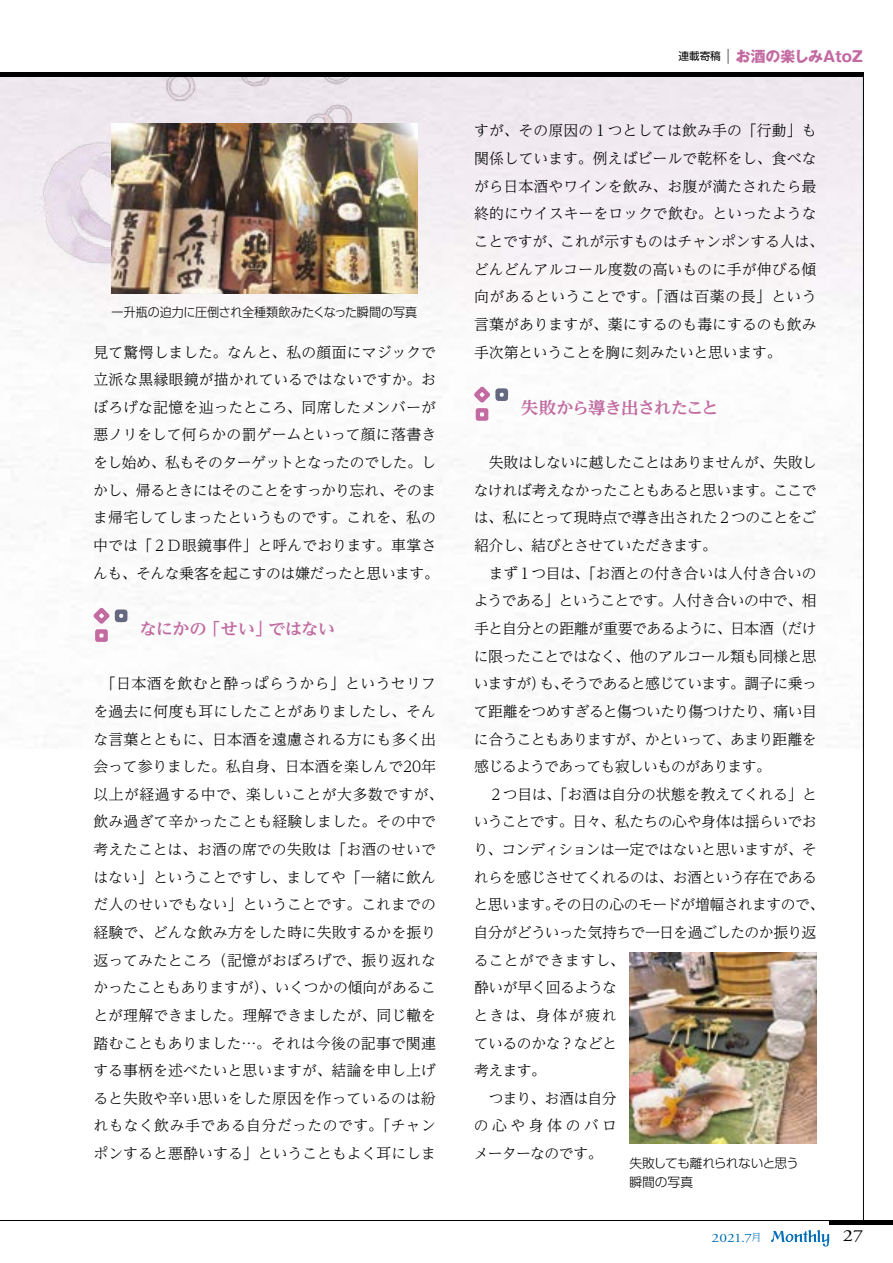
<style>
.page{position:relative;width:893px;height:1263px;background:#fff}
.page>*{position:absolute;margin:0;border:0;box-sizing:border-box;transform-origin:0 0}
.t1{font:16.95px "Adobe Garamond Pro";color:#000;scale:1.2 1}
.t2{font:700 16.65px "UD Reimin Pro";letter-spacing:-.055em;color:#c26aa1;scale:1.05 1}
.t3{font:300 14.85px/27.6px "UD Reimin Pro";letter-spacing:-.01em;color:#000}
.t4{font:300 14.85px/27.6px "UD Reimin Pro";letter-spacing:-.04em;color:#000}
.t5{font:700 14.85px "Gothic MB101 Pro";color:#c26aa1}
.t6{font:300 12.75px "UD Shin Go Pro";letter-spacing:-.015em;color:#000;scale:.95 1}
.t7{font:300 12.75px/19.2px "UD Shin Go Pro";letter-spacing:-.035em;color:#000}
.t8{font:12.75px "Adobe Garamond Pro";color:#006eb8;scale:1.2 1}
.s1{font-family:"Koz Min Pro";font-weight:400}
.s2{font-family:"UD Shin Go Pro";font-weight:400;font-size:10.65px;color:#000}
.s3{font-family:"UD Shin Go Pro";font-weight:400;color:#000}
.s4{font-family:"UD Reimin Pro";font-weight:300;font-size:10.35px}
</style>
<div class="page">
<img style="left:0;top:77px;width:863px;height:671px">
<img style="left:33px;top:132px;width:79px;height:140px">
<img style="left:126px;top:77px;width:292px;height:46px">
<svg style="left:94px;top:608px;width:34px;height:34px"></svg>
<svg style="left:474px;top:387px;width:34px;height:34px"></svg>
<img style="left:112px;top:123px;width:306px;height:170px">
<img style="left:629px;top:952px;width:187px;height:192px">
<hr style="left:863px;top:72px;width:1px;height:1148px;background:#000">
<div style="left:0;top:72px;width:863px;height:5px;background:#000"></div>
<div style="left:829px;top:1220px;width:64px;height:5px;background:#000"></div>
<hr style="left:0;top:1220px;width:893px;height:1px;background:#000">
<svg style="left:771px;top:1230px;width:58px;height:16px"></svg>
<p class="t6" style="left:112px;top:302px;width:323px">一升瓶の迫力に圧倒され全種類飲みたくなった瞬間の写真</p>
<p class="t3" style="left:93px;top:338px;width:347px">見て驚愕しました。なんと、私の顔面にマジックで立派な黒縁眼鏡が描かれているではないですか。おぼろげな記憶を辿ったところ、同席したメンバーが悪ノリをして何らかの罰ゲームといって顔に落書きをし始め、私もそのターゲットとなったのでした。しかし、帰るときにはそのことをすっかり忘れ、そのまま帰宅してしまったというものです。これを、私の中では「２Ｄ眼鏡事件」と呼んでおります。車掌さんも、そんな乗客を起こすのは嫌だったと思います。</p>
<p class="t2" style="left:140px;top:615px;width:188px">なにかの「せい」ではない</p>
<p class="t3" style="left:93px;top:669px;width:352px">　「日本酒を飲むと酔っぱらうから」というセリフを過去に何度も耳にしたことがありましたし、そんな言葉とともに、日本酒を遠慮される方にも多く出会って参りました。私自身、日本酒を楽しんで20年以上が経過する中で、楽しいことが大多数ですが、飲み過ぎて辛かったことも経験しました。その中で考えたことは、お酒の席での失敗は「お酒のせいではない」ということですし、ましてや「一緒に飲んだ人のせいでもない」ということです。これまでの経験で、どんな飲み方をした時に失敗するかを振り返ってみたところ（記憶がおぼろげで、振り返れなかったこともありますが）、いくつかの傾向があることが理解できました。理解できましたが、同じ轍を踏むこともありました<span class="s1">…</span>。それは今後の記事で関連する事柄を述べたいと思いますが、結論を申し上げると失敗や辛い思いをした原因を作っているのは紛れもなく飲み手である自分だったのです。「チャンポンすると悪酔いする」ということもよく耳にしま</p>
<p class="t5" style="left:678px;top:44px;width:186px"><span class="s2">連載寄稿</span><span class="s3">│</span>お酒の楽しみAtoZ</p>
<p class="t3" style="left:474px;top:116px;width:352px">すが、その原因の１つとしては飲み手の「行動」も関係しています。例えばビールで乾杯をし、食べながら日本酒やワインを飲み、お腹が満たされたら最終的にウイスキーをロックで飲む。といったようなことですが、これが示すものはチャンポンする人は、どんどんアルコール度数の高いものに手が伸びる傾向があるということです。「酒は百薬の長」という言葉がありますが、薬にするのも毒にするのも飲み手次第ということを胸に刻みたいと思います。</p>
<p class="t2" style="left:521px;top:394px;width:190px">失敗から導き出されたこと</p>
<p class="t4" style="left:473px;top:448px;width:352px">　失敗はしないに越したことはありませんが、失敗しなければ考えなかったこともあると思います。ここでは、私にとって現時点で導き出された２つのことをご紹介し、結びとさせていただきます。<br>　まず１つ目は、「お酒との付き合いは人付き合いのようである」ということです。人付き合いの中で、相手と自分との距離が重要であるように、日本酒（だけに限ったことではなく、他のアルコール類も同様と思いますが）も、そうであると感じています。調子に乗って距離をつめすぎると傷ついたり傷つけたり、痛い目に合うこともありますが、かといって、あまり距離を感じるようであっても寂しいものがあります。<br>　２つ目は、「お酒は自分の状態を教えてくれる」ということです。日々、私たちの心や身体は揺らいでおり、コンディションは一定ではないと思いますが、それらを感じさせてくれるのは、お酒という存在であると思います。その日の心のモードが増幅されますので、自分がどういった気持ちで一日を過ごしたのか振り返ることができますし、<br>酔いが早く回るような<br>ときは、身体が疲れ<br>ているのかな？などと<br>考えます。<br>　つまり、お酒は自分<br>の心や身体のバロ<br>メーターなのです。</p>
<p class="t7" style="left:629px;top:1153px;width:171px">失敗しても離れられないと思う瞬間の写真</p>
<p class="t8" style="left:712px;top:1230px;width:43px">2021.7<span class="s4">月</span></p>
<p class="t1" style="left:843px;top:1225px;width:19px">27</p>
</div>
